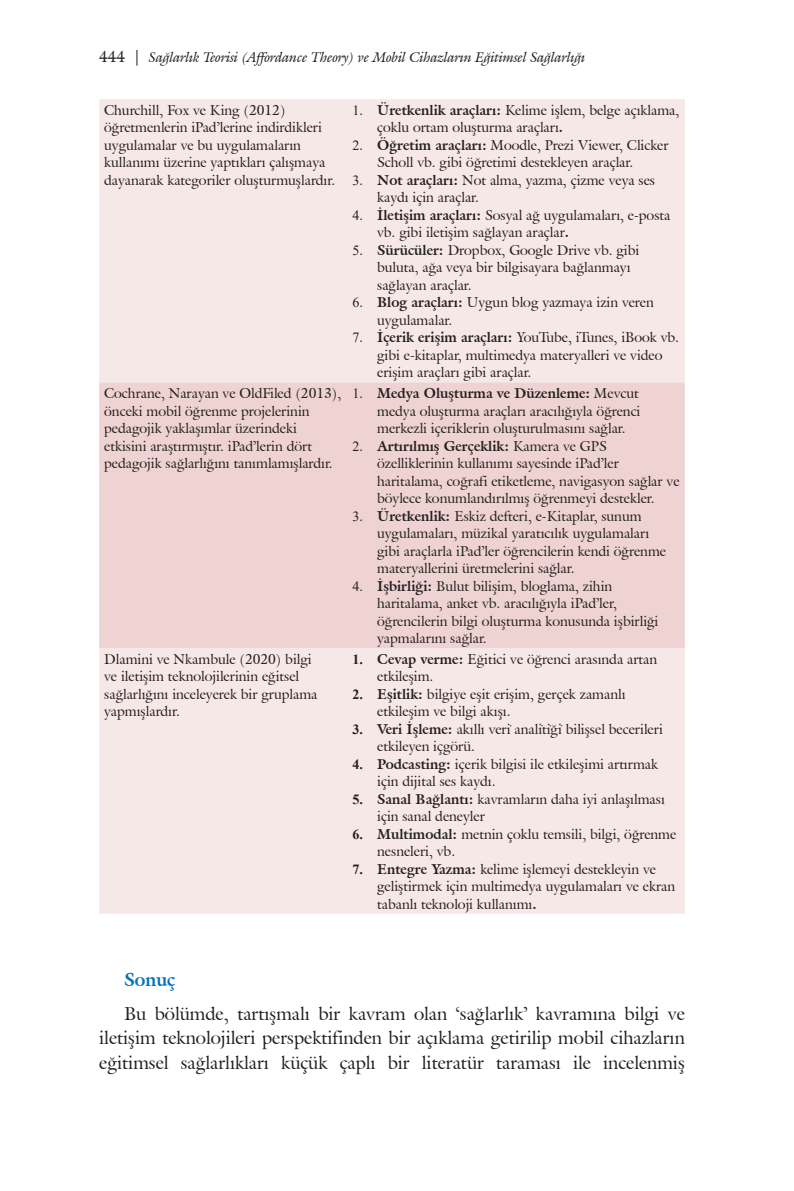
<style>
.page{position:relative;width:794px;height:1191px;background:#fff}
.page>*{position:absolute;margin:0;border:0;box-sizing:border-box;transform-origin:0 0}
.t1{font:18.38px/24.5px "Galliard IT Cby BT";color:#231f20;text-align:justify}
.t2{font:700 18.38px "Galliard IT Cby BT";color:#0072bc}
.t3{font:14px/17.5px "Galliard IT Cby BT";color:#231f20}
.t4{font:italic 14px "Galliard IT Cby BT";color:#231f20}
.s1{font-style:normal;font-size:15.75px}
.s2{font-family:"Times New Roman"}
.s3{font-weight:700}
.s4{font-family:"Times New Roman";font-weight:700}
</style>
<div class="page">
<div style="left:99px;top:99px;width:586px;height:814px;background:#f6e8e7"></div>
<div style="left:99px;top:382px;width:586px;height:266px;background:#eed3d2"></div>
<p class="t4" style="left:99px;top:47px;width:487px"><span class="s1">444 |</span> Sağlarlık Teorisi (Affordance Theory) ve Mobil Cihazların Eğitimsel Sağlarlığı</p>
<p class="t3" style="left:104px;top:101px;width:232px">Churchill, Fox ve King (2012) öğretmenlerin iPad’lerine indirdikleri uygulamalar ve bu uygulamaların kullanımı üzerine yaptıkları çalışmaya dayanarak kategoriler oluşturmuşlardır.</p>
<p class="t3" style="left:377px;top:101px;width:304px;text-indent:-25px"><span class="s2">1.</span> <span class="s3">Üretkenlik araçları:</span> Kelime işlem, belge açıklama, çoklu ortam oluşturma araçları<span class="s3">.</span></p>
<p class="t3" style="left:377px;top:136px;width:293px;text-indent:-25px"><span class="s2">2.</span> <span class="s3">Öğretim araçları:</span> Moodle, Prezi Viewer, Clicker<br>Scholl vb. gibi öğretimi destekleyen araçlar.</p>
<p class="t3" style="left:377px;top:171px;width:279px;text-indent:-25px"><span class="s2">3.</span> <span class="s3">Not araçları:</span> Not alma, yazma, çizme veya ses kaydı için araçlar.</p>
<p class="t3" style="left:377px;top:206px;width:295px;text-indent:-25px"><span class="s2">4.</span> <span class="s3">İletişim araçları:</span> Sosyal ağ uygulamaları, e-posta vb. gibi iletişim sağlayan araçlar<span class="s3">.</span></p>
<p class="t3" style="left:377px;top:241px;width:264px;text-indent:-25px"><span class="s2">5.</span> <span class="s3">Sürücüler:</span> Dropbox, Google Drive vb. gibi buluta, ağa veya bir bilgisayara bağlanmayı sağlayan araçlar.</p>
<p class="t3" style="left:377px;top:294px;width:278px;text-indent:-25px"><span class="s2">6.</span> <span class="s3">Blog araçları:</span> Uygun blog yazmaya izin veren uygulamalar.</p>
<p class="t3" style="left:377px;top:329px;width:303px;text-indent:-25px"><span class="s2">7.</span> <span class="s3">İçerik erişim araçları:</span> YouTube, iTunes, iBook vb. gibi e-kitaplar, multimedya materyalleri ve video erişim araçları gibi araçlar.</p>
<p class="t3" style="left:104px;top:384px;width:238px">Cochrane, Narayan ve OldFiled (2013), önceki mobil öğrenme projelerinin pedagojik yaklaşımlar üzerindeki etkisini araştırmıştır. iPad’lerin dört pedagojik sağlarlığını tanımlamışlardır.</p>
<p class="t3" style="left:377px;top:384px;width:265px;text-indent:-25px"><span class="s2">1.</span> <span class="s3">Medya Oluşturma ve Düzenleme:</span> Mevcut medya oluşturma araçları aracılığıyla öğrenci merkezli içeriklerin oluşturulmasını sağlar.</p>
<p class="t3" style="left:377px;top:437px;width:304px;text-indent:-25px"><span class="s2">2.</span> <span class="s3">Artırılmış Gerçeklik:</span> Kamera ve GPS özelliklerinin kullanımı sayesinde iPad’ler haritalama, coğrafi etiketleme, navigasyon sağlar ve böylece konumlandırılmış öğrenmeyi destekler.</p>
<p class="t3" style="left:377px;top:507px;width:290px;text-indent:-25px"><span class="s2">3.</span> <span class="s3">Üretkenlik:</span> Eskiz defteri, e-Kitaplar, sunum uygulamaları, müzikal yaratıcılık uygulamaları gibi araçlarla iPad’ler öğrencilerin kendi öğrenme materyallerini üretmelerini sağlar.</p>
<p class="t3" style="left:377px;top:577px;width:283px;text-indent:-25px"><span class="s2">4.</span> <span class="s3">İşbirliği:</span> Bulut bilişim, bloglama, zihin haritalama, anket vb. aracılığıyla iPad’ler, öğrencilerin bilgi oluşturma konusunda işbirliği yapmalarını sağlar.</p>
<p class="t3" style="left:104px;top:650px;width:215px">Dlamini ve Nkambule (2020) bilgi ve iletişim teknolojilerinin eğitsel sağlarlığını inceleyerek bir gruplama yapmışlardır.</p>
<p class="t3" style="left:377px;top:650px;width:281px;text-indent:-25px"><span class="s4">1.</span> <span class="s3">Cevap verme:</span> Eğitici ve öğrenci arasında artan etkileşim.</p>
<p class="t3" style="left:377px;top:685px;width:250px;text-indent:-25px"><span class="s4">2.</span> <span class="s3">Eşitlik:</span> bilgiye eşit erişim, gerçek zamanlı etkileşim ve bilgi akışı.</p>
<p class="t3" style="left:377px;top:720px;width:287px;text-indent:-25px"><span class="s4">3.</span> <span class="s3">Veri İşleme:</span> akıllı veri<span class="s2">̇</span> anali<span class="s2">̇</span>ti<span class="s2">̇</span>ği<span class="s2">̇</span> bilişsel becerileri etkileyen içgörü.</p>
<p class="t3" style="left:377px;top:755px;width:282px;text-indent:-25px"><span class="s4">4.</span> <span class="s3">Podcasting:</span> içerik bilgisi ile etkileşimi artırmak için dijital ses kaydı.</p>
<p class="t3" style="left:377px;top:790px;width:289px;text-indent:-25px"><span class="s4">5.</span> <span class="s3">Sanal Bağlantı:</span> kavramların daha iyi anlaşılması için sanal deneyler</p>
<p class="t3" style="left:377px;top:825px;width:301px;text-indent:-25px"><span class="s4">6.</span> <span class="s3">Multimodal:</span> metnin çoklu temsili, bilgi, öğrenme nesneleri, vb.</p>
<p class="t3" style="left:377px;top:860px;width:299px;text-indent:-25px"><span class="s4">7.</span> <span class="s3">Entegre Yazma:</span> kelime işlemeyi destekleyin ve geliştirmek için multimedya uygulamaları ve ekran tabanlı teknoloji kullanımı<span class="s3">.</span></p>
<h1 class="t2" style="left:124px;top:967px;width:53px">Sonuç</h1>
<h1 class="t1" style="left:99px;top:1001px;width:587px;text-indent:25px">Bu bölümde, tartışmalı bir kavram olan ‘sağlarlık’ kavramına bilgi ve iletişim teknolojileri perspektifinden bir açıklama getirilip mobil cihazların eğitimsel sağlarlıkları küçük çaplı bir literatür taraması ile incelenmiş</h1>
</div>
